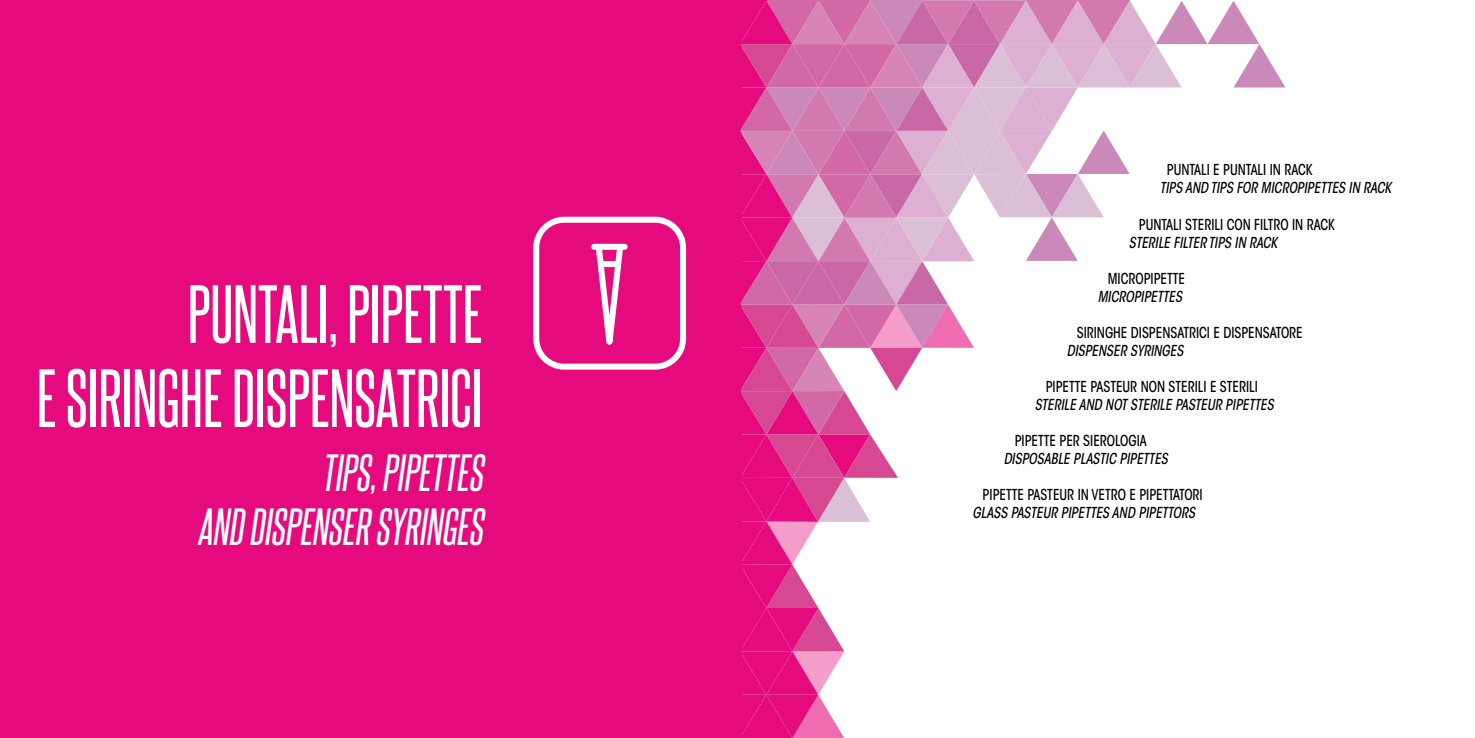
<style>
.page{position:relative;width:1475px;height:738px;background:#fff}
.page>*{position:absolute;margin:0;border:0;box-sizing:border-box;transform-origin:0 0}
.t1{font:70px/84px "Steelfish Rg";color:#fff;text-align:right}
.t2{font:italic 45px/54px "Steelfish Rg";color:#fff;text-align:right}
.t3{font:500 condensed 15px "ITC Avant Garde Std";color:#000;scale:.9 1}
.t4{font:italic 500 condensed 15px "ITC Avant Garde Std";color:#000;scale:.9 1}
</style>
<div class="page">
<div style="left:0;top:0;width:741px;height:737px;background:#e50a7e"></div>
<svg style="left:740px;top:0;width:545px;height:737px"></svg>
<div style="left:533px;top:216px;width:153px;height:153px;border:6px solid #fff;border-radius:28px"></div>
<svg style="left:592px;top:243px;width:34px;height:102px"></svg>
<h1 class="t1" style="left:37px;top:270px;width:447px">PUNTALI, PIPETTE<br>E SIRINGHE DISPENSATRICI</h1>
<h2 class="t2" style="left:197px;top:444px;width:287px">TIPS, PIPETTES<br>AND DISPENSER SYRINGES</h2>
<p class="t3" style="left:1166px;top:161px;width:163px">PUNTALI E PUNTALI IN RACK</p>
<p class="t4" style="left:1159px;top:179px;width:259px">TIPS AND TIPS FOR MICROPIPETTES IN RACK</p>
<p class="t3" style="left:1138px;top:215px;width:219px">PUNTALI STERILI CON FILTRO IN RACK</p>
<p class="t4" style="left:1128px;top:233px;width:166px">STERILE FILTER TIPS IN RACK</p>
<p class="t3" style="left:1107px;top:269px;width:87px">MICROPIPETTE</p>
<p class="t4" style="left:1097px;top:287px;width:95px">MICROPIPETTES</p>
<p class="t3" style="left:1076px;top:323px;width:253px">SIRINGHE DISPENSATRICI E DISPENSATORE</p>
<p class="t4" style="left:1066px;top:341px;width:131px">DISPENSER SYRINGES</p>
<p class="t3" style="left:1045px;top:377px;width:237px">PIPETTE PASTEUR NON STERILI E STERILI</p>
<p class="t4" style="left:1034px;top:395px;width:267px">STERILE AND NOT STERILE PASTEUR PIPETTES</p>
<p class="t3" style="left:1014px;top:431px;width:148px">PIPETTE PER SIEROLOGIA</p>
<p class="t4" style="left:1003px;top:449px;width:184px">DISPOSABLE PLASTIC PIPETTES</p>
<p class="t3" style="left:982px;top:485px;width:246px">PIPETTE PASTEUR IN VETRO E PIPETTATORI</p>
<p class="t4" style="left:972px;top:503px;width:248px">GLASS PASTEUR PIPETTES AND PIPETTORS</p>
</div>
